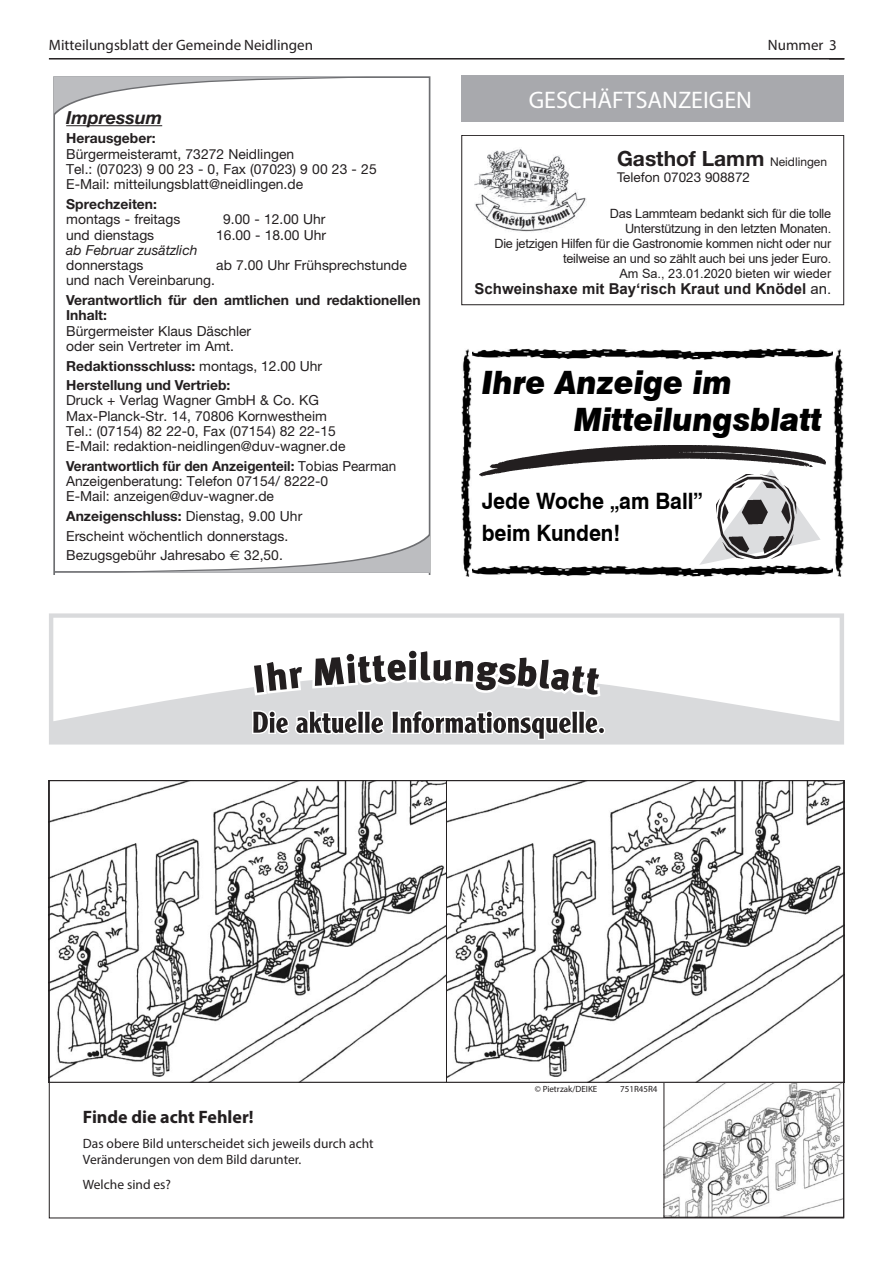
<style>
.page{position:relative;width:893px;height:1263px;background:#fff}
.page>*{position:absolute;margin:0;border:0;box-sizing:border-box;transform-origin:0 0}
.t1{font:italic 900 32.25px/37px "Swiss 721 BT";color:#000;scale:.93 1}
.t2{font:700 24px "Frutiger";color:#fff}
.t3{font:700 22.5px/32.2px "Swiss 721 BT";color:#000;scale:.93 1}
.t4{font:700 21px "Helvetica Neue LT Std";color:#231f20}
.t5{font:700 18px "Myriad Pro";color:#231f20}
.t6{font:italic 700 18px "Helvetica Neue LT Std";color:#231f20}
.t7{font:15px "Myriad Pro";color:#231f20}
.t8{font:700 15px "Arial";color:#231f20}
.t9{font:13.8px/15.3px "Helvetica Neue LT Std";color:#231f20}
.t10{font:700 13.8px/15.3px "Helvetica Neue LT Std";color:#231f20}
.t11{font:italic 13.8px "Helvetica Neue LT Std";color:#231f20}
.t12{font:13.5px/16.2px "Myriad Pro";color:#231f20}
.t13{font:13.5px "Helvetica Neue LT Std";color:#231f20}
.t14{font:12.75px/15px "Arial";letter-spacing:-.02em;color:#231f20;text-align:right}
.t15{font:9px "Myriad Pro";color:#231f20}
.s1{font-weight:400}
.s2{font-weight:700}
.s3{font-family:"Euro Sans Std"}
.s4{font-weight:400;font-size:12px}
</style>
<div class="page">
<hr style="left:49px;top:58px;width:795px;height:2px;background:#231f20">
<svg style="left:829px;top:59px;width:15px;height:1px"></svg>
<div style="left:461px;top:135px;width:383px;height:170px;border:1px solid #231f20"></div>
<img style="left:475px;top:149px;width:111px;height:83px">
<div style="left:461px;top:75px;width:383px;height:47px;background:#a8a9ad"></div>
<svg style="left:53px;top:76px;width:377px;height:498px"></svg>
<svg style="left:54px;top:76px;width:315px;height:39px"></svg>
<hr style="left:54px;top:571px;width:376px;height:2px;background:#6d6e71">
<svg style="left:115px;top:534px;width:315px;height:39px"></svg>
<hr style="left:66px;top:125px;width:96px;height:1px;background:#231f20">
<img style="left:666px;top:1082px;width:176px;height:133px">
<img style="left:51px;top:782px;width:791px;height:298px">
<svg style="left:49px;top:613px;width:795px;height:131px"></svg>
<svg style="left:251px;top:648px;width:351px;height:49px"></svg>
<div style="left:598px;top:727px;width:7px;height:7px;border:3px solid #fff;border-radius:50%"></div>
<svg style="left:251px;top:709px;width:353px;height:32px"></svg>
<svg style="left:699px;top:502px;width:122px;height:63px"></svg>
<img style="left:480px;top:445px;width:346px;height:31px">
<img style="left:472px;top:349px;width:361px;height:11px">
<img style="left:472px;top:566px;width:361px;height:11px">
<img style="left:461px;top:349px;width:11px;height:228px">
<img style="left:833px;top:349px;width:11px;height:228px">
<img style="left:716px;top:474px;width:80px;height:85px">
<p class="t7" style="left:49px;top:35px;width:266px">Mitteilungsblatt der Gemeinde Neidlingen</p>
<p class="t7" style="left:768px;top:35px;width:70px">Nummer 3</p>
<h3 class="t6" style="left:66px;top:106px;width:97px">Impressum</h3>
<p class="t10" style="left:66px;top:131px;width:91px">Herausgeber:</p>
<p class="t9" style="left:66px;top:146px;width:312px">Bürgermeisteramt, 73272 Neidlingen<br>Tel.: (07023) 9 00 23 - 0, Fax (07023) 9 00 23 - 25<br>E-Mail: mitteilungsblatt@neidlingen.de</p>
<p class="t10" style="left:66px;top:196px;width:92px">Sprechzeiten:</p>
<p class="t9" style="left:66px;top:211px;width:116px">montags - freitags</p>
<p class="t9" style="left:223px;top:211px;width:104px">9.00 - 12.00 Uhr</p>
<p class="t9" style="left:66px;top:227px;width:90px">und dienstags</p>
<p class="t9" style="left:216px;top:227px;width:111px">16.00 - 18.00 Uhr</p>
<p class="t11" style="left:66px;top:242px;width:133px">ab Februar zusätzlich</p>
<p class="t9" style="left:66px;top:257px;width:79px">donnerstags</p>
<p class="t9" style="left:216px;top:257px;width:192px">ab 7.00 Uhr Frühsprechstunde</p>
<p class="t9" style="left:66px;top:273px;width:150px">und nach Vereinbarung.</p>
<p class="t10" style="left:66px;top:292px;width:356px">Verantwortlich für den amtlichen und redaktionellen<br>Inhalt:</p>
<p class="t9" style="left:66px;top:323px;width:187px">Bürgermeister Klaus Däschler oder sein Vertreter im Amt.</p>
<p class="t10" style="left:66px;top:355px;width:257px;line-height:19.5px">Redaktionsschluss: <span class="s1">montags, 12.00 Uhr<br></span>Herstellung und Vertrieb:</p>
<p class="t9" style="left:66px;top:393px;width:281px">Druck + Verlag Wagner GmbH &amp; Co. KG Max-Planck-Str. 14, 70806 Kornwestheim Tel.: (07154) 82 22-0, Fax (07154) 82 22-15<br>E-Mail: redaktion-neidlingen@duv-wagner.de</p>
<p class="t9" style="left:66px;top:458px;width:331px"><span class="s2">Verantwortlich für den Anzeigenteil:</span> Tobias Pearman<br>Anzeigenberatung: Telefon 07154/ 8222-0<br>E-Mail: anzeigen@duv-wagner.de</p>
<p class="t9" style="left:66px;top:506px;width:238px;line-height:19.5px"><span class="s2">Anzeigenschluss:</span> Dienstag, 9.00 Uhr<br>Erscheint wöchentlich donnerstags.<br>Bezugsgebühr Jahresabo <span class="s3">€</span> 32,50.</p>
<h2 class="t2" style="left:529px;top:85px;width:225px">GESCHÄFTSANZEIGEN</h2>
<h3 class="t4" style="left:617px;top:145px;width:212px">Gasthof Lamm <span class="s4">Neidlingen</span></h3>
<p class="t13" style="left:617px;top:169px;width:135px">Telefon 07023 908872</p>
<p class="t14" style="left:494px;top:206px;width:338px">Das Lammteam bedankt sich für die tolle<br>Unterstützung in den letzten Monaten.<br>Die jetzigen Hilfen für die Gastronomie kommen nicht oder nur teilweise an und so zählt auch bei uns jeder Euro.<br>Am Sa., 23.01.2020 bieten wir wieder</p>
<p class="t8" style="left:474px;top:278px;width:358px">Schweinshaxe mit Bay‘risch Kraut und Knödel <span class="s1">an.</span></p>
<h1 class="t1" style="left:574px;top:363px;width:268px;text-indent:-92px">Ihre Anzeige im<br>Mitteilungsblatt</h1>
<h3 class="t3" style="left:482px;top:485px;width:239px">Jede Woche „am Ball” beim Kunden!</h3>
<h3 class="t5" style="left:83px;top:1105px;width:172px">Finde die acht Fehler!</h3>
<p class="t12" style="left:83px;top:1135px;width:292px">Das obere Bild unterscheidet sich jeweils durch acht<br>Veränderungen von dem Bild darunter.</p>
<p class="t12" style="left:83px;top:1176px;width:90px">Welche sind es?</p>
<p class="t15" style="left:535px;top:1083px;width:64px">© Pietrzak/DEIKE</p>
<p class="t15" style="left:620px;top:1083px;width:39px">751R45R4</p>
</div>
